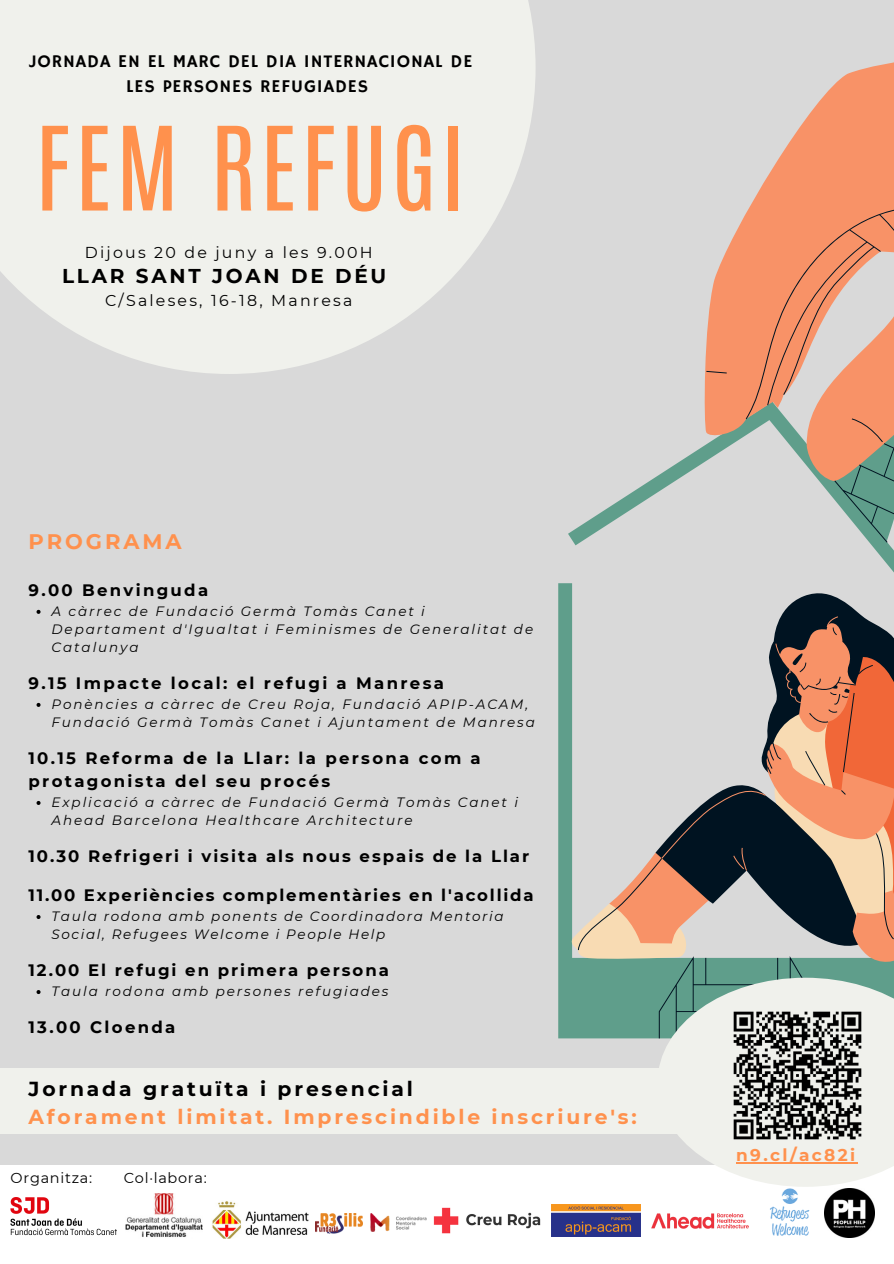
<style>
.page{position:relative;width:894px;height:1264px;background:#fff}
.page>*{position:absolute;margin:0;border:0;box-sizing:border-box;transform-origin:0 0}
.t1{font:98.55px "Antonio";letter-spacing:.04em;color:#ff914d}
.t2{font:700 21px "Montserrat";letter-spacing:.14em;color:#ff914d}
.t3{font:700 20.25px/28.2px "Montserrat";letter-spacing:.14em;color:#ff914d}
.t4{font:700 19.95px "Montserrat";letter-spacing:.14em;color:#000}
.t5{font:17.85px/24.8px "Hammersmith One";letter-spacing:.05em;color:#000;text-align:center}
.t6{font:700 16.95px "Montserrat";letter-spacing:.14em;color:#ff914d}
.t7{font:700 16.5px/23px "Montserrat";letter-spacing:.14em;color:#000}
.t8{font:700 16.5px "Montserrat";letter-spacing:.12em;color:#000}
.t9{font:15.75px "Montserrat";letter-spacing:.14em;color:#000}
.t10{font:14.4px "Montserrat";letter-spacing:.05em;color:#000}
.t11{font:italic 13.5px/18px "Montserrat";letter-spacing:.14em;color:#000}
.t12{font:italic 13.5px/18px "Montserrat";letter-spacing:.12em;color:#000}
.s1{color:#000}
</style>
<div class="page">
<div style="left:0;top:0;width:893px;height:1263px;background:#d9d9d9"></div>
<div style="left:0;top:1164px;width:893px;height:99px;background:#fff"></div>
<div style="left:0;top:0;width:535px;height:374px;background:#f0f1ec"></div>
<svg style="left:558px;top:528px;width:19px;height:510px;fill:#5f9e8b"></svg>
<svg style="left:568px;top:703px;width:9px;height:257px"></svg>
<svg style="left:749px;top:62px;width:144px;height:146px;fill:#f89267"></svg>
<svg style="left:577px;top:208px;width:316px;height:831px"></svg>
<img style="left:11px;top:1197px;width:105px;height:38px">
<img style="left:651px;top:1213px;width:98px;height:16px">
<img style="left:770px;top:1188px;width:40px;height:48px">
<img style="left:824px;top:1188px;width:49px;height:49px">
<svg style="left:657px;top:977px;width:236px;height:209px;background:#d9e2dc"></svg>
<div style="left:0;top:1068px;width:804px;height:66px;background:#f0f1ec"></div>
<img style="left:728px;top:1006px;width:137px;height:138px">
<img style="left:212px;top:1201px;width:97px;height:36px">
<img style="left:433px;top:1207px;width:107px;height:26px">
<img style="left:370px;top:1213px;width:57px;height:18px">
<img style="left:125px;top:1193px;width:78px;height:44px">
<img style="left:315px;top:1213px;width:47px;height:20px">
<img style="left:551px;top:1204px;width:89px;height:32px">
<svg style="left:37px;top:610px;width:4px;height:4px"></svg>
<svg style="left:37px;top:703px;width:4px;height:4px"></svg>
<svg style="left:37px;top:801px;width:4px;height:4px"></svg>
<svg style="left:37px;top:915px;width:4px;height:4px"></svg>
<svg style="left:37px;top:990px;width:4px;height:4px"></svg>
<hr style="left:736px;top:1161px;width:121px;height:2px;background:#ff914d">
<h5 class="t5" style="left:29px;top:49px;width:444px">JORNADA EN EL MARC DEL DIA INTERNACIONAL DE<br>LES PERSONES REFUGIADES</h5>
<h5 class="t1" style="left:35px;top:98px;width:431px">FEM REFUGI</h5>
<p class="t9" style="left:85px;top:242px;width:289px">Dijous 20 de juny a les 9.00H</p>
<p class="t4" style="left:62px;top:264px;width:326px">LLAR SANT JOAN DE DÉU</p>
<p class="t9" style="left:105px;top:291px;width:249px">C/Saleses, 16-18, Manresa</p>
<h5 class="t2" style="left:29px;top:528px;width:155px">PROGRAMA</h5>
<p class="t7" style="left:29px;top:578px;width:181px">9.00 Benvinguda</p>
<h5 class="t11" style="left:51px;top:602px;width:483px">A càrrec de Fundació Germà Tomàs Canet i<br>Departament d'Igualtat i Feminismes de Generalitat de<br>Catalunya</h5>
<p class="t7" style="left:29px;top:671px;width:417px">9.15 Impacte local: el refugi a Manresa</p>
<h5 class="t11" style="left:51px;top:695px;width:484px">Ponències a càrrec de Creu Roja, Fundació APIP-ACAM,<br>Fundació Germà Tomàs Canet i Ajuntament de Manresa</h5>
<h3 class="t7" style="left:29px;top:746px;width:453px">10.15 Reforma de la Llar: la persona com a protagonista del seu procés</h3>
<h6 class="t11" style="left:51px;top:793px;width:468px">Explicació a càrrec de Fundació Germà Tomàs Canet i<br>Ahead Barcelona Healthcare Architecture</h6>
<h6 class="t8" style="left:29px;top:846px;width:502px">10.30 Refrigeri i visita als nous espais de la Llar</h6>
<p class="t8" style="left:29px;top:885px;width:506px">11.00 Experiències complementàries en l'acollida</p>
<p class="t12" style="left:51px;top:907px;width:453px">Taula rodona amb ponents de Coordinadora Mentoria<br>Social, Refugees Welcome i People Help</p>
<p class="t8" style="left:29px;top:960px;width:362px">12.00 El refugi en primera persona</p>
<p class="t11" style="left:51px;top:982px;width:338px">Taula rodona amb persones refugiades</p>
<p class="t7" style="left:29px;top:1015px;width:148px">13.00 Cloenda</p>
<p class="t3" style="left:29px;top:1074px;width:609px"><span class="s1">Jornada gratuïta i presencial<br></span>Aforament limitat. Imprescindible inscriure's:</p>
<p class="t10" style="left:11px;top:1168px;width:83px">Organitza:</p>
<p class="t10" style="left:124px;top:1168px;width:84px">Col·labora:</p>
<p class="t6" style="left:736px;top:1144px;width:120px">n9.cl/ac82i</p>
</div>
